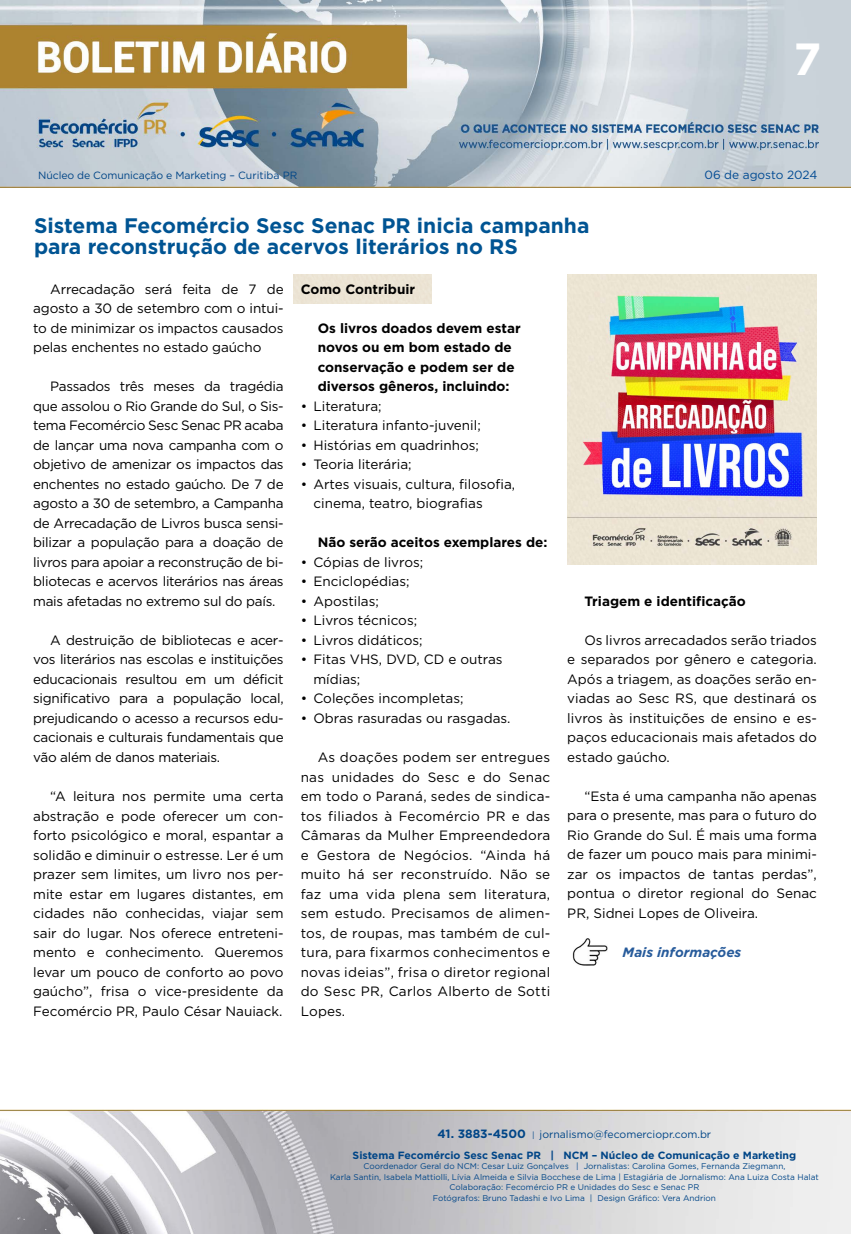
<style>
.page{position:relative;width:851px;height:1234px;background:#fff}
.page>*{position:absolute;margin:0;border:0;box-sizing:border-box;transform-origin:0 0}
.t1{font:700 45px "Gotham";color:#fff}
.t2{font:700 21px/21px "Gotham";color:#005493}
.t3{font:13.5px/19.5px "Gotham";color:#000;text-align:justify}
.t4{font:700 13.5px/19.5px "Gotham";color:#000}
.t5{font:italic 700 13.5px "Gotham";color:#275b9b}
.t6{font:11.85px "Gotham";color:#004a93}
.t7{font:700 10.5px/21px "Gotham";color:#004587;text-align:center}
.t8{font:10.5px "Gotham";letter-spacing:-.01em;color:#004587}
.t9{font:8.25px/10.5px "Gotham";color:#004587;text-align:center}
.s1{font-size:12px}
.s2{font-weight:400;font-size:8.25px}
.s3{font-weight:400}
</style>
<div class="page">
<img style="left:0;top:0;width:850px;height:188px">
<img style="left:0;top:1109px;width:850px;height:124px">
<img style="left:567px;top:274px;width:249px;height:290px">
<img style="left:572px;top:938px;width:35px;height:27px">
<h1 class="t1" style="left:793px;top:29px;width:29px">7</h1>
<p class="t8" style="left:38px;top:168px;width:260px">Núcleo de Comunicação e Marketing – Curitiba PR</p>
<p class="t6" style="left:704px;top:167px;width:114px">06 de agosto 2024</p>
<h2 class="t2" style="left:34px;top:214px;width:557px">Sistema Fecomércio Sesc Senac PR inicia campanha para reconstrução de acervos literários no RS</h2>
<p class="t3" style="left:33px;top:279px;width:252px;text-indent:17px">Arrecadação será feita de 7 de agosto a 30 de setembro com o intui&shy;to de minimizar os impactos causados pelas enchentes no estado gaúcho</p>
<p class="t3" style="left:33px;top:376px;width:252px;text-indent:17px">Passados três meses da tragédia que assolou o Rio Grande do Sul, o Sis&shy;tema Fecomércio Sesc Senac PR acaba de lançar uma nova campanha com o objetivo de amenizar os impactos das enchentes no estado gaúcho. De 7 de agosto a 30 de setembro, a Campanha de Arrecadação de Livros busca sensi&shy;bilizar a população para a doação de livros para apoiar a reconstrução de bi&shy;bliotecas e acervos literários nas áreas mais afetadas no extremo sul do país.</p>
<p class="t3" style="left:33px;top:630px;width:252px;text-indent:17px">A destruição de bibliotecas e acer&shy;vos literários nas escolas e instituições educacionais resultou em um déficit significativo para a população local, prejudicando o acesso a recursos edu&shy;cacionais e culturais fundamentais que vão além de danos materiais.</p>
<p class="t3" style="left:33px;top:786px;width:252px;text-indent:17px">“A leitura nos permite uma certa abstração e pode oferecer um con&shy;forto psicológico e moral, espantar a solidão e diminuir o estresse. Ler é um prazer sem limites, um livro nos per&shy;mite estar em lugares distantes, em cidades não conhecidas, viajar sem sair do lugar. Nos oferece entreteni&shy;mento e conhecimento. Queremos levar um pouco de conforto ao povo gaúcho”, frisa o vice-presidente da Fecomércio PR, Paulo César Nauiack.</p>
<p class="t4" style="left:300px;top:279px;width:116px">Como Contribuir</p>
<p class="t4" style="left:317px;top:318px;width:204px">Os livros doados devem estar novos ou em bom estado de conservação e podem ser de diversos gêneros, incluindo:</p>
<p class="t3" style="left:300px;top:396px;width:82px">• Literatura;</p>
<p class="t3" style="left:300px;top:415px;width:182px">• Literatura infanto-juvenil;</p>
<p class="t3" style="left:300px;top:435px;width:180px">• Histórias em quadrinhos;</p>
<p class="t3" style="left:300px;top:454px;width:112px">• Teoria literária;</p>
<p class="t3" style="left:313px;top:474px;width:203px;text-indent:-13px">• Artes visuais, cultura, filosofia, cinema, teatro, biografias</p>
<p class="t4" style="left:317px;top:532px;width:231px">Não serão aceitos exemplares de:</p>
<p class="t3" style="left:300px;top:552px;width:124px">• Cópias de livros;</p>
<p class="t3" style="left:300px;top:571px;width:110px">• Enciclopédias;</p>
<p class="t3" style="left:300px;top:591px;width:80px">• Apostilas;</p>
<p class="t3" style="left:300px;top:610px;width:118px">• Livros técnicos;</p>
<p class="t3" style="left:300px;top:630px;width:123px">• Livros didáticos;</p>
<p class="t3" style="left:313px;top:649px;width:191px;text-indent:-13px">• Fitas VHS, DVD, CD e outras mídias;</p>
<p class="t3" style="left:300px;top:688px;width:164px">• Coleções incompletas;</p>
<p class="t3" style="left:300px;top:708px;width:211px">• Obras rasuradas ou rasgadas.</p>
<p class="t3" style="left:300px;top:747px;width:251px;text-indent:17px">As doações podem ser entregues nas unidades do Sesc e do Senac em todo o Paraná, sedes de sindica&shy;tos filiados à Fecomércio PR e das Câmaras da Mulher Empreendedora e Gestora de Negócios. “Ainda há muito há ser reconstruído. Não se faz uma vida plena sem literatura, sem estudo. Precisamos de alimen&shy;tos, de roupas, mas também de cul&shy;tura, para fixarmos conhecimentos e novas ideias”, frisa o diretor regional do Sesc PR, Carlos Alberto de Sotti Lopes.</p>
<p class="t4" style="left:584px;top:591px;width:163px">Triagem e identificação</p>
<p class="t3" style="left:567px;top:630px;width:251px;text-indent:17px">Os livros arrecadados serão triados e separados por gênero e categoria.<br>Após a triagem, as doações serão en&shy;viadas ao Sesc RS, que destinará os livros às instituições de ensino e es&shy;paços educacionais mais afetados do estado gaúcho.</p>
<p class="t3" style="left:567px;top:786px;width:251px;text-indent:17px">“Esta é uma campanha não apenas para o presente, mas para o futuro do Rio Grande do Sul. É mais uma forma de fazer um pouco mais para minimi&shy;zar os impactos de tantas perdas”, pontua o diretor regional do Senac PR, Sidnei Lopes de Oliveira.</p>
<p class="t5" style="left:622px;top:943px;width:120px">Mais informações</p>
<p class="t7" style="left:352px;top:1122px;width:445px"><span class="s1">41. 3883-4500</span> <span class="s2">|</span> <span class="s3">jornalismo@fecomerciopr.com.br<br></span>Sistema Fecomércio Sesc Senac PR | NCM – Núcleo de Comunicação e Marketing</p>
<p class="t9" style="left:330px;top:1160px;width:490px">Coordenador Geral do NCM: Cesar Luiz Gonçalves | Jornalistas: Carolina Gomes, Fernanda Ziegmann,<br>Karla Santin, Isabela Mattiolli, Lívia Almeida e Silvia Bocchese de Lima | Estagiária de Jornalismo: Ana Luiza Costa Halat Colaboração: Fecomércio PR e Unidades do Sesc e Senac PR<br>Fotógrafos: Bruno Tadashi e Ivo Lima | Design Gráfico: Vera Andrion</p>
</div>
